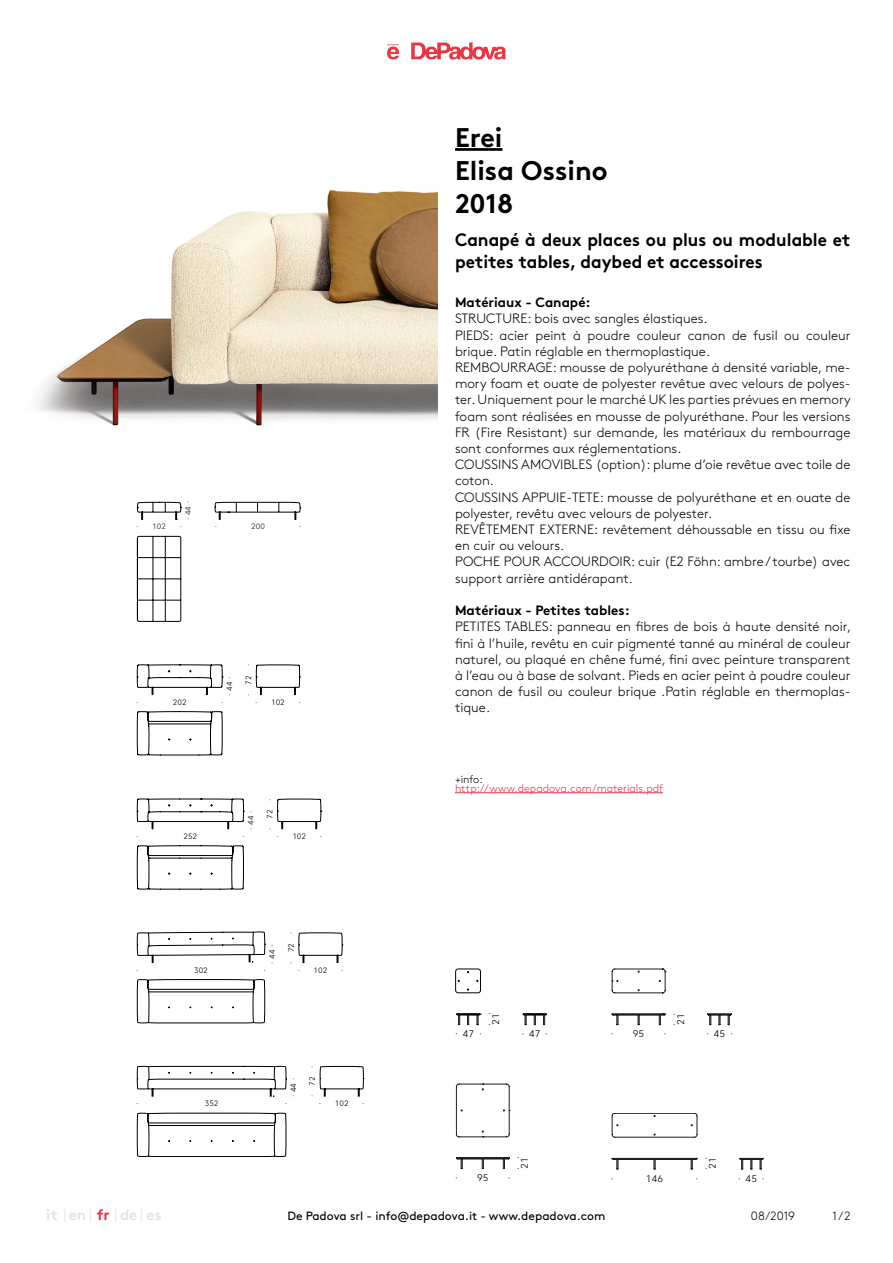
<style>
.page{position:relative;width:893px;height:1263px;background:#fff}
.page>*{position:absolute;margin:0;border:0;box-sizing:border-box;transform-origin:0 0}
.t1{font:700 27px/33px "Brown";color:#000}
.t2{font:700 18px/21.6px "Brown";color:#000;scale:.96 1}
.t3{font:700 15px "Brown";color:#e4e3e3}
.t4{font:700 15px "Brown";color:#e73042}
.t5{font:300 13.5px/16.2px "Brown";color:#000}
.t6{font:700 13.5px "Brown";color:#000}
.t7{font:12px "Brown";color:#000}
.t8{font:300 12px "Brown";letter-spacing:-.005em;color:#000}
.t9{font:300 10.95px "Brown";color:#e73042}
.t10{font:300 10.95px "Brown";color:#000}
.t11{font:300 9.75px "Caros Soft";color:#000}
.t12{font:300 7.8px "Caros Soft";color:#000}
.t13{font:300 7.8px "Caros Soft";color:#1d1e1c}
</style>
<div class="page">
<svg style="left:387px;top:43px;width:119px;height:17px"></svg>
<hr style="left:455px;top:792px;width:208px;height:1px;background:#e73042">
<hr style="left:455px;top:148px;width:47px;height:3px;background:#000">
<img style="left:37px;top:190px;width:401px;height:236px">
<svg style="left:137px;top:664px;width:163px;height:91px"></svg>
<svg style="left:137px;top:502px;width:163px;height:119px"></svg>
<svg style="left:136px;top:932px;width:206px;height:91px"></svg>
<svg style="left:136px;top:1066px;width:228px;height:91px"></svg>
<svg style="left:136px;top:799px;width:185px;height:90px"></svg>
<svg style="left:612px;top:969px;width:120px;height:56px"></svg>
<svg style="left:456px;top:1084px;width:54px;height:85px"></svg>
<svg style="left:612px;top:1113px;width:152px;height:57px"></svg>
<svg style="left:455px;top:969px;width:92px;height:56px"></svg>
<h1 class="t1" style="left:455px;top:124px;width:154px">Erei<br>Elisa Ossino<br>2018</h1>
<p class="t13" style="left:184px;top:520px;width:21px;rotate:-90deg">· 44 ·</p>
<p class="t13" style="left:136px;top:522px;width:31px">· 102</p>
<p class="t13" style="left:180px;top:522px;width:4px">·</p>
<p class="t13" style="left:215px;top:522px;width:4px">·</p>
<p class="t13" style="left:251px;top:522px;width:15px">200</p>
<p class="t13" style="left:299px;top:522px;width:4px">·</p>
<p class="t12" style="left:225px;top:696px;width:21px;rotate:-90deg">· 44 ·</p>
<p class="t12" style="left:244px;top:696px;width:33px;rotate:-90deg">· 72 ·</p>
<p class="t12" style="left:136px;top:697px;width:4px">·</p>
<p class="t12" style="left:173px;top:697px;width:15px">202</p>
<p class="t12" style="left:221px;top:697px;width:4px">·</p>
<p class="t12" style="left:255px;top:697px;width:31px">· 102</p>
<p class="t12" style="left:298px;top:697px;width:4px">·</p>
<p class="t12" style="left:246px;top:830px;width:21px;rotate:-90deg">· 44 ·</p>
<p class="t12" style="left:265px;top:830px;width:33px;rotate:-90deg">· 72 ·</p>
<p class="t12" style="left:136px;top:831px;width:4px">·</p>
<p class="t12" style="left:183px;top:831px;width:15px">252</p>
<p class="t12" style="left:242px;top:831px;width:4px">·</p>
<p class="t12" style="left:276px;top:831px;width:31px">· 102</p>
<p class="t12" style="left:320px;top:831px;width:4px">·</p>
<p class="t12" style="left:268px;top:964px;width:21px;rotate:-90deg">· 44 ·</p>
<p class="t12" style="left:286px;top:964px;width:33px;rotate:-90deg">· 72 ·</p>
<p class="t12" style="left:136px;top:965px;width:4px">·</p>
<p class="t12" style="left:194px;top:965px;width:15px">302</p>
<p class="t12" style="left:264px;top:965px;width:4px">·</p>
<p class="t12" style="left:298px;top:965px;width:31px">· 102</p>
<p class="t12" style="left:341px;top:965px;width:4px">·</p>
<p class="t12" style="left:289px;top:1097px;width:21px;rotate:-90deg">· 44 ·</p>
<p class="t12" style="left:308px;top:1097px;width:33px;rotate:-90deg">· 72 ·</p>
<p class="t12" style="left:136px;top:1099px;width:4px">·</p>
<p class="t12" style="left:205px;top:1099px;width:15px">352</p>
<p class="t12" style="left:285px;top:1099px;width:4px">·</p>
<p class="t12" style="left:319px;top:1099px;width:31px">· 102</p>
<p class="t12" style="left:362px;top:1099px;width:4px">·</p>
<h2 class="t2" style="left:455px;top:231px;width:413px">Canapé à deux places ou plus ou modulable et petites tables, daybed et accessoires</h2>
<p class="t6" style="left:455px;top:297px;width:137px">Matériaux - Canapé:</p>
<p class="t5" style="left:455px;top:311px;width:397px">STRUCTURE: bois avec sangles élastiques.<br>PIEDS: acier peint à poudre couleur canon de fusil ou couleur brique. Patin réglable en thermoplastique.<br>REMBOURRAGE: mousse de polyuréthane à densité variable, me&shy;mory foam et ouate de polyester revêtue avec velours de polyes&shy;ter. Uniquement pour le marché UK les parties prévues en memory foam sont réalisées en mousse de polyuréthane. Pour les versions FR (Fire Resistant) sur demande, les matériaux du rembourrage sont conformes aux réglementations.<br>COUSSINS AMOVIBLES (option): plume d’oie revêtue avec toile de coton.<br>COUSSINS APPUIE-TETE: mousse de polyuréthane et en ouate de polyester, revêtu avec velours de polyester.<br>REVÊTEMENT EXTERNE: revêtement déhoussable en tissu ou fixe en cuir ou velours.<br>POCHE POUR ACCOURDOIR: cuir (E2 Föhn: ambre / tourbe) avec support arrière antidérapant.</p>
<p class="t6" style="left:455px;top:605px;width:176px">Matériaux - Petites tables:</p>
<p class="t5" style="left:455px;top:619px;width:398px;text-align:justify">PETITES TABLES: panneau en fibres de bois à haute densité noir, fini à l’huile, revêtu en cuir pigmenté tanné au minéral de couleur naturel, ou plaqué en chêne fumé, fini avec peinture transparent à l’eau ou à base de solvant. Pieds en acier peint à poudre couleur canon de fusil ou couleur brique .Patin réglable en thermoplas&shy;tique.</p>
<p class="t10" style="left:455px;top:773px;width:29px">+info:</p>
<p class="t9" style="left:455px;top:782px;width:210px">http://www.depadova.com/materials.pdf</p>
<p class="t11" style="left:484px;top:1026px;width:15px;rotate:-90deg">· ·</p>
<p class="t11" style="left:490px;top:1024px;width:13px;rotate:-90deg">21</p>
<p class="t11" style="left:669px;top:1026px;width:15px;rotate:-90deg">· ·</p>
<p class="t11" style="left:675px;top:1025px;width:13px;rotate:-90deg">21</p>
<p class="t11" style="left:455px;top:1028px;width:28px">· 47 ·</p>
<p class="t11" style="left:521px;top:1028px;width:28px">· 47 ·</p>
<p class="t11" style="left:611px;top:1028px;width:35px">· 95</p>
<p class="t11" style="left:664px;top:1028px;width:4px">·</p>
<p class="t11" style="left:706px;top:1028px;width:28px">· 45 ·</p>
<p class="t11" style="left:513px;top:1170px;width:15px;rotate:-90deg">· ·</p>
<p class="t11" style="left:519px;top:1168px;width:13px;rotate:-90deg">21</p>
<p class="t11" style="left:700px;top:1170px;width:15px;rotate:-90deg">· ·</p>
<p class="t11" style="left:707px;top:1169px;width:13px;rotate:-90deg">21</p>
<p class="t11" style="left:455px;top:1172px;width:35px">· 95</p>
<p class="t11" style="left:508px;top:1172px;width:4px">·</p>
<p class="t11" style="left:611px;top:1172px;width:4px">·</p>
<p class="t11" style="left:646px;top:1172px;width:19px">146</p>
<p class="t11" style="left:696px;top:1172px;width:4px">·</p>
<p class="t11" style="left:738px;top:1172px;width:28px">· 45 ·</p>
<p class="t3" style="left:46px;top:1209px;width:41px">it en</p>
<p class="t3" style="left:120px;top:1209px;width:19px">de</p>
<p class="t4" style="left:97px;top:1209px;width:14px">fr</p>
<p class="t3" style="left:147px;top:1209px;width:16px">es</p>
<p class="t7" style="left:287px;top:1212px;width:320px">De Padova srl - info@depadova.it - www.depadova.com</p>
<p class="t8" style="left:751px;top:1210px;width:46px">08/2019</p>
<p class="t8" style="left:833px;top:1210px;width:20px">1 / 2</p>
</div>
